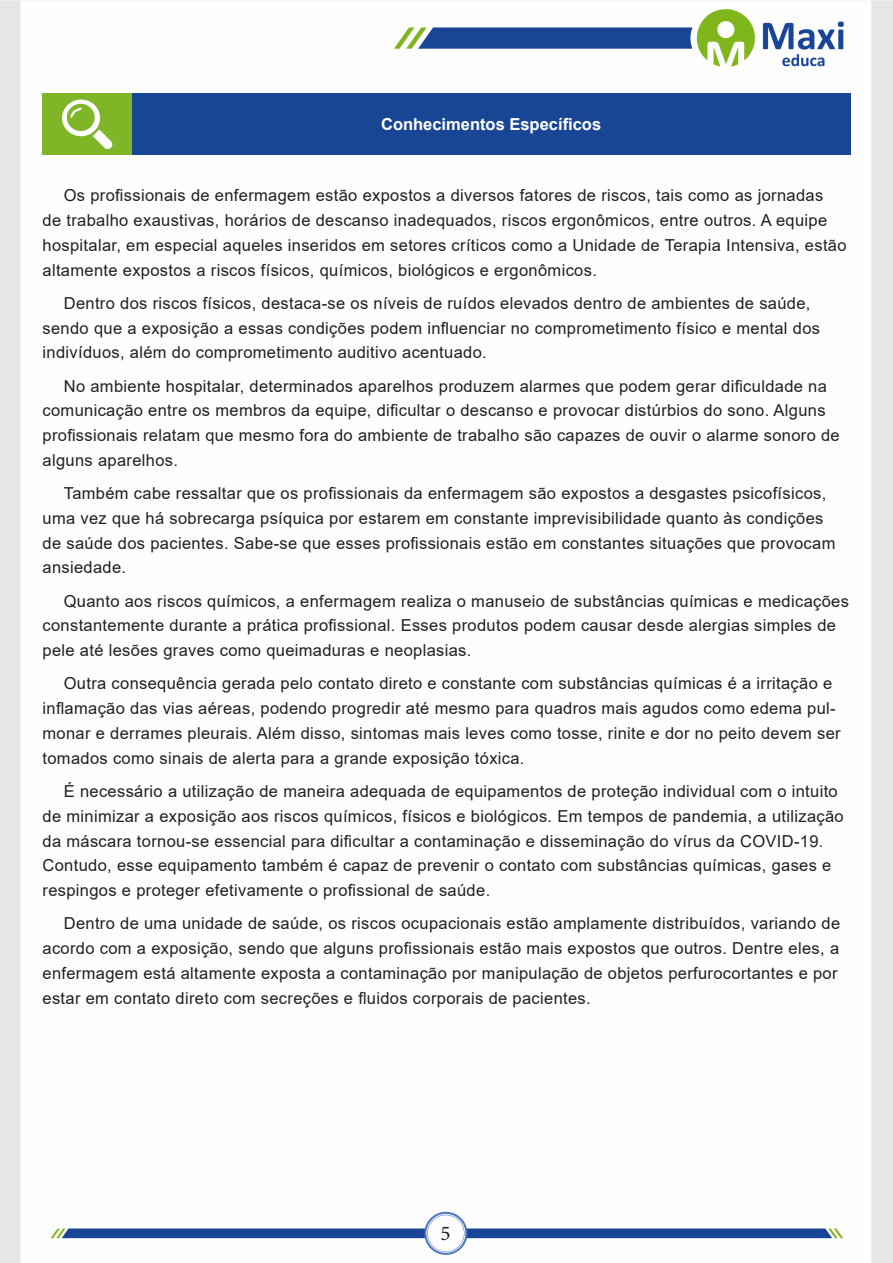
<style>
.page{position:relative;width:893px;height:1263px;background:#fff}
.page>*{position:absolute;margin:0;border:0;box-sizing:border-box;transform-origin:0 0}
.t1{font:21px "Minion Pro";color:#231f20}
.APOSTILA{font:16.5px/24.8px "Arial";letter-spacing:.02em;color:#231f20}
.Titulo_de_Caixa{font:700 16.5px "Arial";color:#fff}
</style>
<div class="page">
<img style="left:0;top:0;width:893px;height:1263px">
<div style="left:43px;top:94px;width:89px;height:61px;background:#7fb628"></div>
<div style="left:132px;top:94px;width:718px;height:61px;background:#184695"></div>
<svg style="left:62px;top:100px;width:51px;height:49px"></svg>
<p class="Titulo_de_Caixa" style="left:381px;top:113px;width:222px">Conhecimentos Específicos</p>
<p class="APOSTILA" style="left:43px;top:183px;width:806px;text-indent:21px">Os profissionais de enfermagem estão expostos a diversos fatores de riscos, tais como as jornadas<br>de trabalho exaustivas, horários de descanso inadequados, riscos ergonômicos, entre outros. A equipe hospitalar, em especial aqueles inseridos em setores críticos como a Unidade de Terapia Intensiva, estão altamente expostos a riscos físicos, químicos, biológicos e ergonômicos.</p>
<p class="APOSTILA" style="left:43px;top:291px;width:779px;text-indent:21px">Dentro dos riscos físicos, destaca-se os níveis de ruídos elevados dentro de ambientes de saúde, sendo que a exposição a essas condições podem influenciar no comprometimento físico e mental dos indivíduos, além do comprometimento auditivo acentuado.</p>
<p class="APOSTILA" style="left:43px;top:373px;width:799px;text-indent:21px">No ambiente hospitalar, determinados aparelhos produzem alarmes que podem gerar dificuldade na comunicação entre os membros da equipe, dificultar o descanso e provocar distúrbios do sono. Alguns profissionais relatam que mesmo fora do ambiente de trabalho são capazes de ouvir o alarme sonoro de alguns aparelhos.</p>
<p class="APOSTILA" style="left:43px;top:481px;width:794px;text-indent:21px">Também cabe ressaltar que os profissionais da enfermagem são expostos a desgastes psicofísicos, uma vez que há sobrecarga psíquica por estarem em constante imprevisibilidade quanto às condições de saúde dos pacientes. Sabe-se que esses profissionais estão em constantes situações que provocam ansiedade.</p>
<p class="APOSTILA" style="left:43px;top:588px;width:808px;text-indent:21px">Quanto aos riscos químicos, a enfermagem realiza o manuseio de substâncias químicas e medicações constantemente durante a prática profissional. Esses produtos podem causar desde alergias simples de pele até lesões graves como queimaduras e neoplasias.</p>
<p class="APOSTILA" style="left:43px;top:671px;width:800px;text-indent:21px">Outra consequência gerada pelo contato direto e constante com substâncias químicas é a irritação e inflamação das vias aéreas, podendo progredir até mesmo para quadros mais agudos como edema pul&shy;monar e derrames pleurais. Além disso, sintomas mais leves como tosse, rinite e dor no peito devem ser tomados como sinais de alerta para a grande exposição tóxica.</p>
<p class="APOSTILA" style="left:43px;top:779px;width:803px;text-indent:21px">É necessário a utilização de maneira adequada de equipamentos de proteção individual com o intuito de minimizar a exposição aos riscos químicos, físicos e biológicos. Em tempos de pandemia, a utilização da máscara tornou-se essencial para dificultar a contaminação e disseminação do vírus da COVID-19.<br>Contudo, esse equipamento também é capaz de prevenir o contato com substâncias químicas, gases e respingos e proteger efetivamente o profissional de saúde.</p>
<p class="APOSTILA" style="left:43px;top:911px;width:799px;text-indent:21px">Dentro de uma unidade de saúde, os riscos ocupacionais estão amplamente distribuídos, variando de acordo com a exposição, sendo que alguns profissionais estão mais expostos que outros. Dentre eles, a enfermagem está altamente exposta a contaminação por manipulação de objetos perfurocortantes e por estar em contato direto com secreções e fluidos corporais de pacientes.</p>
<p class="t1" style="left:440px;top:1219px;width:12px">5</p>
</div>
